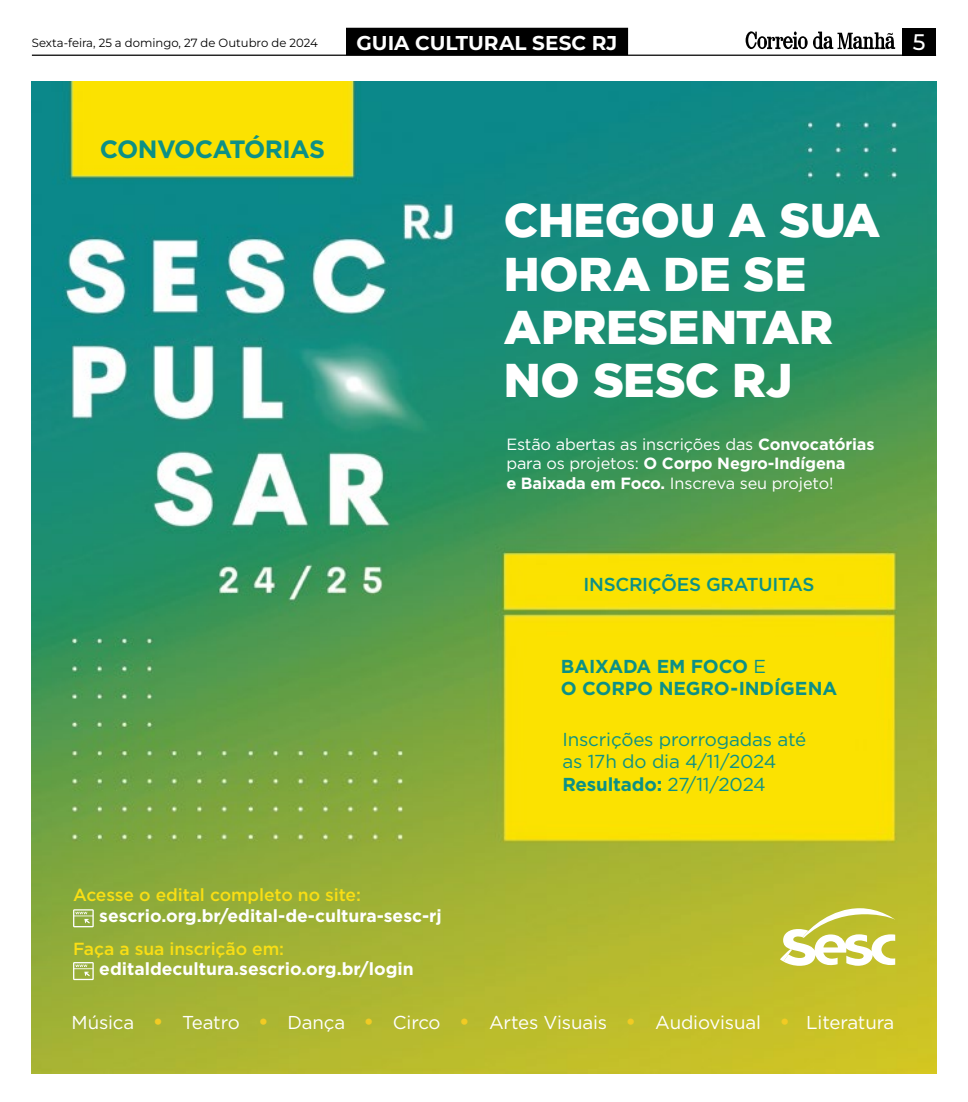
<style>
.page{position:relative;width:968px;height:1102px;background:#fff}
.page>*{position:absolute;margin:0;border:0;box-sizing:border-box;transform-origin:0 0}
.t1{font:900 47.12px/53.4px "Gotham";letter-spacing:-.005em;color:#fff}
.t2{font:700 25px "Gotham";letter-spacing:-.025em;color:#0c9086}
.t3{font:500 22.5px "Montserrat";color:#fff}
.t4{font:700 20px "Montserrat";color:#fff}
.t5{font:18.75px/22.5px "Gotham";letter-spacing:-.01em;color:#0c9086}
.t6{font:700 18.75px/22.5px "Gotham";letter-spacing:-.01em;color:#0c9086}
.t7{font:500 18.75px "Gotham";letter-spacing:-.015em;color:#0c9086}
.t8{font:18.62px "Gotham";letter-spacing:-.01em;color:#fff}
.t9{font:700 17.5px "Gotham";color:#fff}
.t10{font:500 17.5px "Gotham";letter-spacing:-.005em;color:#f9de14}
.t11{font:16.25px/19.5px "Gotham";letter-spacing:-.01em;color:#fff}
.t12{font:11.88px "Montserrat";color:#000}
.s1{font-weight:700}
.s2{font-weight:400}
.s3{font-size:23.75px;color:#f2cb23}
</style>
<div class="page">
<hr style="left:32px;top:55px;width:903px;height:1px;background:#000">
<svg style="left:745px;top:31px;width:150px;height:19px"></svg>
<div style="left:902px;top:28px;width:33px;height:28px;background:#000"></div>
<div style="left:346px;top:28px;width:282px;height:27px;background:#000"></div>
<img style="left:32px;top:81px;width:903px;height:993px">
<svg style="left:73px;top:909px;width:21px;height:18px"></svg>
<svg style="left:73px;top:962px;width:21px;height:18px"></svg>
<svg style="left:779px;top:908px;width:116px;height:58px"></svg>
<p class="t12" style="left:32px;top:38px;width:287px">Sexta-feira, 25 a domingo, 27 de Outubro de 2024</p>
<p class="t4" style="left:356px;top:31px;width:262px">GUIA CULTURAL SESC RJ</p>
<h3 class="t3" style="left:912px;top:29px;width:14px">5</h3>
<h2 class="t2" style="left:100px;top:135px;width:226px">CONVOCATÓRIAS</h2>
<h1 class="t1" style="left:503px;top:194px;width:378px">CHEGOU A SUA<br>HORA DE SE<br>APRESENTAR<br>NO SESC RJ</h1>
<p class="t11" style="left:506px;top:435px;width:370px">Estão abertas as inscrições das <span class="s1">Convocatórias </span>para os projetos: <span class="s1">O Corpo Negro-Indígena<br>e Baixada em Foco.</span> Inscreva seu projeto!</p>
<p class="t7" style="left:583px;top:574px;width:232px">INSCRIÇÕES GRATUITAS</p>
<p class="t6" style="left:561px;top:655px;width:278px">BAIXADA EM FOCO <span class="s2">E<br></span>O CORPO NEGRO-INDÍGENA</p>
<p class="t5" style="left:562px;top:729px;width:245px">Inscrições prorrogadas até as 17h do dia 4/11/2024<br><span class="s1">Resultado:</span> 27/11/2024</p>
<p class="t10" style="left:73px;top:885px;width:289px">Acesse o edital completo no site:</p>
<p class="t9" style="left:99px;top:905px;width:344px">sescrio.org.br/edital-de-cultura-sesc-rj</p>
<p class="t10" style="left:73px;top:939px;width:212px">Faça a sua inscrição em:</p>
<p class="t9" style="left:99px;top:959px;width:316px">editaldecultura.sescrio.org.br/login</p>
<p class="t8" style="left:72px;top:1014px;width:824px">Música <span class="s3">•</span> Teatro <span class="s3">•</span> Dança <span class="s3">•</span> Circo <span class="s3">•</span> Artes Visuais <span class="s3">•</span> Audiovisual <span class="s3">•</span> Literatura</p>
</div>
